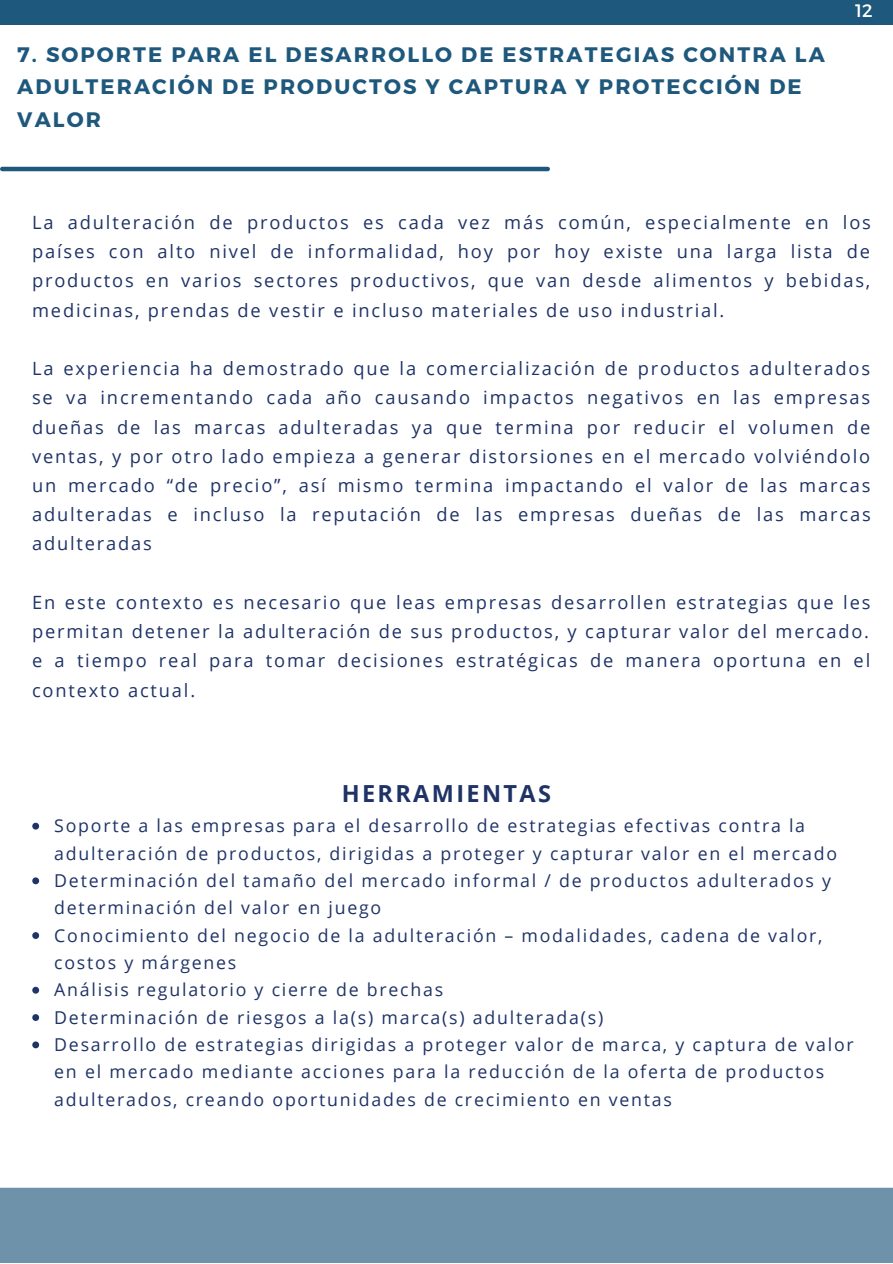
<style>
.page{position:relative;width:893px;height:1264px;background:#fff}
.page>*{position:absolute;margin:0;border:0;box-sizing:border-box;transform-origin:0 0}
.t1{font:700 23.55px "Open Sans";letter-spacing:.1em;color:#1f3366}
.t2{font:700 21px/32.5px "Montserrat";letter-spacing:.1em;color:#1e587c}
.t3{font:18.3px/29.2px "Open Sans";letter-spacing:.1em;color:#1f3366;text-align:justify}
.t4{font:18px "Montserrat";color:#fff}
.t5{font:17.7px/27.3px "Open Sans";letter-spacing:.1em;color:#1f3366}
</style>
<div class="page">
<div style="left:0;top:0;width:892px;height:24px;background:#1e587c"></div>
<hr style="left:2px;top:167px;width:545px;height:4px;background:#1e587c">
<svg style="left:32px;top:822px;width:7px;height:7px"></svg>
<svg style="left:32px;top:877px;width:7px;height:7px"></svg>
<svg style="left:32px;top:932px;width:7px;height:6px"></svg>
<svg style="left:32px;top:986px;width:7px;height:7px"></svg>
<svg style="left:32px;top:1014px;width:7px;height:6px"></svg>
<svg style="left:32px;top:1041px;width:7px;height:7px"></svg>
<div style="left:0;top:1187px;width:892px;height:75px;background:#6d92aa"></div>
<p class="t2" style="left:17px;top:37px;width:809px">7. SOPORTE PARA EL DESARROLLO DE ESTRATEGIAS CONTRA LA<br>ADULTERACIÓN DE PRODUCTOS Y CAPTURA Y PROTECCIÓN DE<br>VALOR</p>
<p class="t4" style="left:855px;top:-1px;width:19px">12</p>
<p class="t3" style="left:32px;top:207px;width:840px">La adulteración de productos es cada vez más común, especialmente en los países con alto nivel de informalidad, hoy por hoy existe una larga lista de productos en varios sectores productivos, que van desde alimentos y bebidas, medicinas, prendas de vestir e incluso materiales de uso industrial.</p>
<p class="t3" style="left:32px;top:353px;width:840px">La experiencia ha demostrado que la comercialización de productos adulterados se va incrementando cada año causando impactos negativos en las empresas dueñas de las marcas adulteradas ya que termina por reducir el volumen de ventas, y por otro lado empieza a generar distorsiones en el mercado volviéndolo un mercado “de precio”, así mismo termina impactando el valor de las marcas adulteradas e incluso la reputación de las empresas dueñas de las marcas adulteradas</p>
<p class="t3" style="left:32px;top:587px;width:839px">En este contexto es necesario que leas empresas desarrollen estrategias que les permitan detener la adulteración de sus productos, y capturar valor del mercado. e a tiempo real para tomar decisiones estratégicas de manera oportuna en el contexto actual.</p>
<p class="t1" style="left:342px;top:777px;width:211px">HERRAMIENTAS</p>
<p class="t5" style="left:54px;top:811px;width:801px">Soporte a las empresas para el desarrollo de estrategias efectivas contra la adulteración de productos, dirigidas a proteger y capturar valor en el mercado Determinación del tamaño del mercado informal / de productos adulterados y determinación del valor en juego<br>Conocimiento del negocio de la adulteración – modalidades, cadena de valor, costos y márgenes<br>Análisis regulatorio y cierre de brechas<br>Determinación de riesgos a la(s) marca(s) adulterada(s)<br>Desarrollo de estrategias dirigidas a proteger valor de marca, y captura de valor en el mercado mediante acciones para la reducción de la oferta de productos adulterados, creando oportunidades de crecimiento en ventas</p>
</div>
